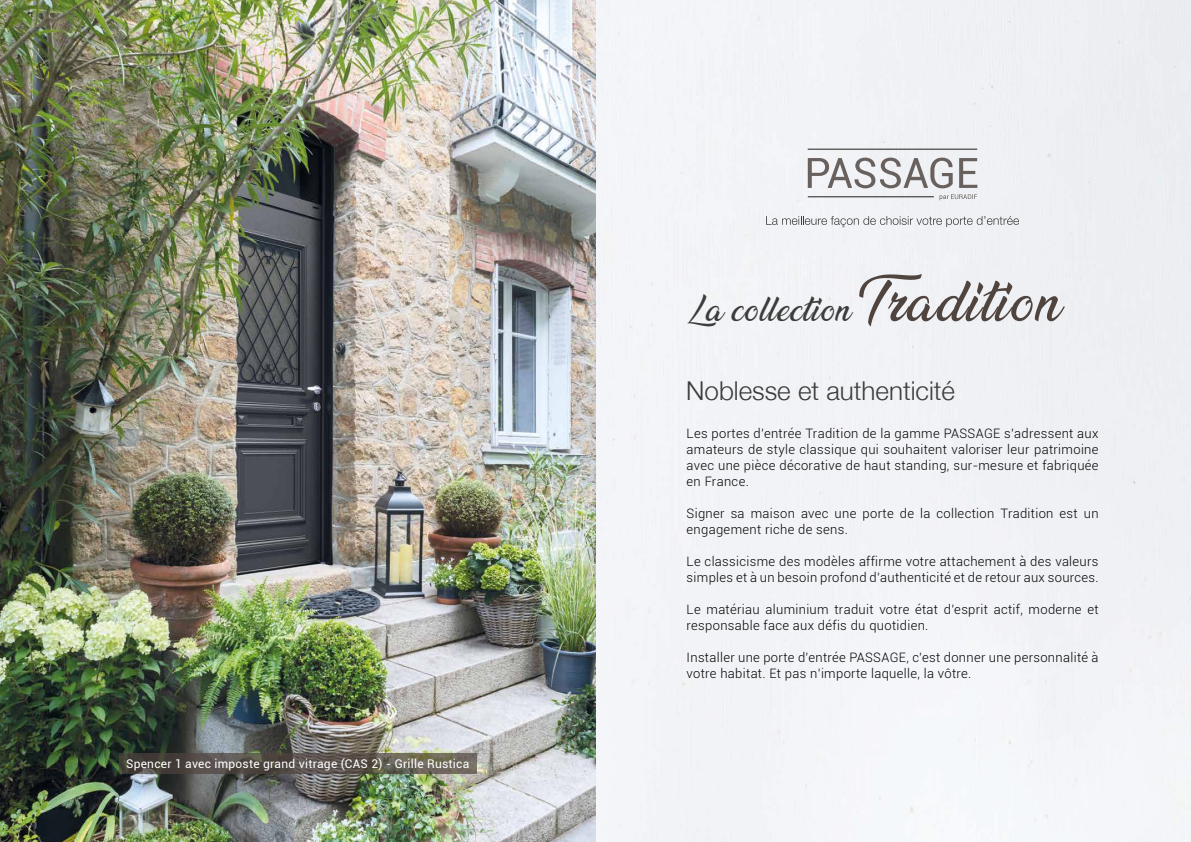
<style>
.page{position:relative;width:1191px;height:842px;background:#fff}
.page>*{position:absolute;margin:0;border:0;box-sizing:border-box;transform-origin:0 0}
.t1{font:30px "Ananda";letter-spacing:.025em;color:#3c3c3b}
.t2{font:300 26px "Helvetica 45";color:#3c3c3b}
.t3{font:300 13px/16px "Roboto";letter-spacing:.025em;color:#000}
.t4{font:12px "Roboto";letter-spacing:.02em;color:#fff}
.s1{font-size:50px;color:#50443f}
</style>
<div class="page">
<div style="left:595px;top:0;width:596px;height:842px;background:#f1f3f6"></div>
<img style="left:0;top:0;width:595px;height:842px">
<svg style="left:766px;top:216px;width:253px;height:11px"></svg>
<svg style="left:807px;top:158px;width:170px;height:30px"></svg>
<hr style="left:807px;top:196px;width:126px;height:1px;background:#1e1e1c">
<svg style="left:939px;top:194px;width:38px;height:6px"></svg>
<hr style="left:807px;top:149px;width:170px;height:1px;background:#1e1e1c">
<svg style="left:119px;top:754px;width:357px;height:20px;background:#59524b"></svg>
<p class="t4" style="left:126px;top:756px;width:345px">Spencer 1 avec imposte grand vitrage (CAS 2) - Grille Rustica</p>
<h1 class="t1" style="left:686px;top:293px;width:375px">La collection <span class="s1">Tradition</span></h1>
<h2 class="t2" style="left:686px;top:375px;width:270px">Noblesse et authenticité</h2>
<p class="t3" style="left:686px;top:425px;width:413px;text-align:justify">Les portes d’entrée Tradition de la gamme PASSAGE s’adressent aux amateurs de style classique qui souhaitent valoriser leur patrimoine avec une pièce décorative de haut standing, sur-mesure et fabriquée en France.</p>
<p class="t3" style="left:686px;top:505px;width:413px">Signer sa maison avec une porte de la collection Tradition est un engagement riche de sens.</p>
<p class="t3" style="left:686px;top:553px;width:413px">Le classicisme des modèles affirme votre attachement à des valeurs simples et à un besoin profond d’authenticité et de retour aux sources.</p>
<p class="t3" style="left:686px;top:601px;width:413px">Le matériau aluminium traduit votre état d’esprit actif, moderne et responsable face aux défis du quotidien.</p>
<p class="t3" style="left:686px;top:649px;width:413px">Installer une porte d’entrée PASSAGE, c’est donner une personnalité à votre habitat. Et pas n’importe laquelle, la vôtre.</p>
</div>
